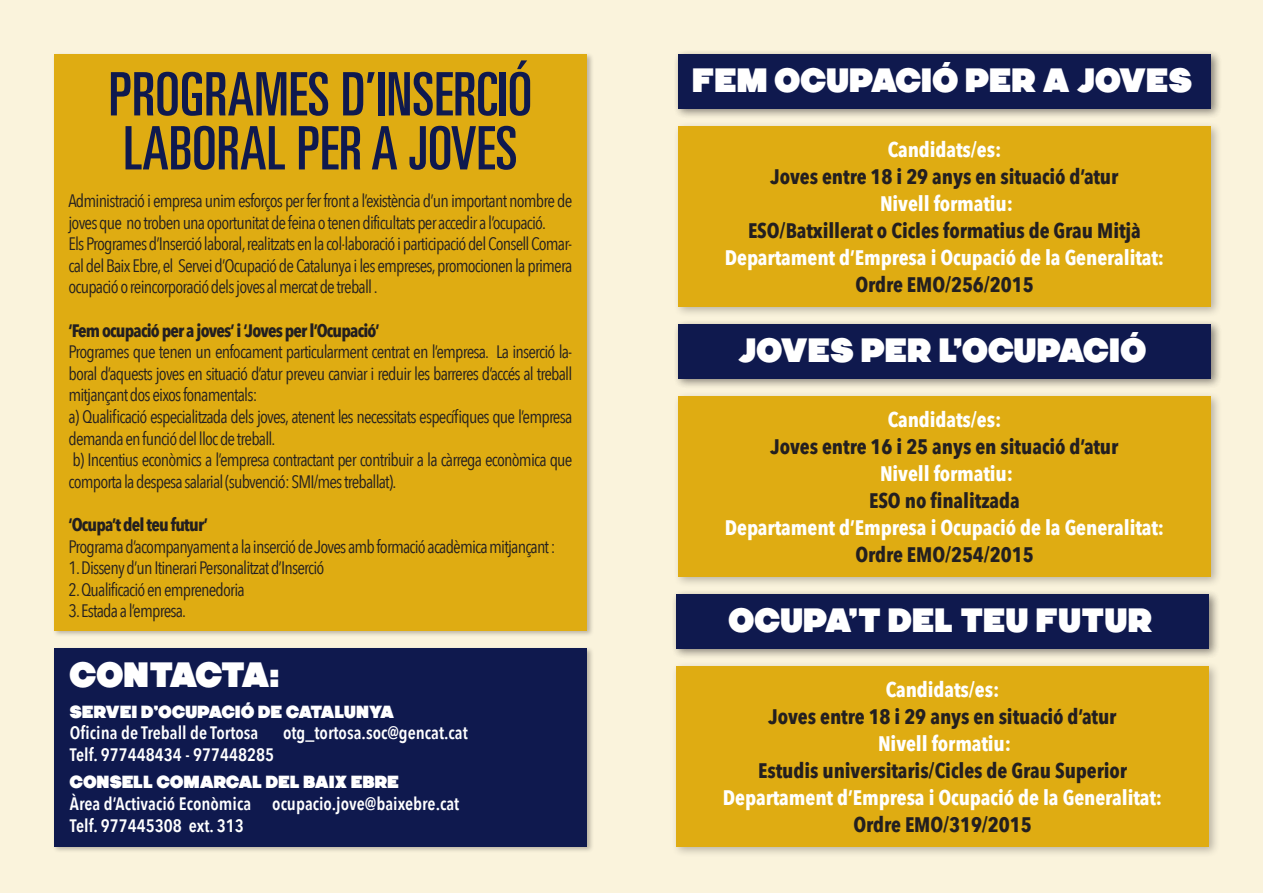
<style>
.page{position:relative;width:1263px;height:893px;background:#faf3dc}
.page>*{position:absolute;margin:0;border:0;box-sizing:border-box;transform-origin:0 0}
.t1{font:ultra-condensed 60px "Univers LT Std";color:#0f194e}
.t2{font:800 36px "Vim SM";letter-spacing:-.04em;color:#fff}
.t3{font:800 34.5px "Vim SM";color:#fff}
.t4{font:700 21px "Avenir Next Condensed";letter-spacing:-.005em;color:#231f20}
.t5{font:700 21px "Avenir Next Condensed";letter-spacing:-.005em;color:#fff}
.t6{font:18px/21.6px "Avenir Next Condensed";letter-spacing:-.045em;color:#231f20}
.t7{font:600 18px "Avenir Next Condensed";color:#fff}
.t8{font:700 18px "Avenir Next Condensed";letter-spacing:-.045em;color:#231f20}
.t9{font:800 18px "Vim SM";color:#fff}
</style>
<div class="page">
<div style="left:52px;top:646px;width:542px;height:208px;background:#231f20;opacity:.3"></div>
<div style="left:54px;top:648px;width:533px;height:198px;background:#0f194e"></div>
<div style="left:52px;top:52px;width:542px;height:586px;background:#231f20;opacity:.3"></div>
<div style="left:54px;top:54px;width:533px;height:576px;background:#dfac12"></div>
<div style="left:673px;top:49px;width:549px;height:70px;background:#231f20;opacity:.3"></div>
<div style="left:678px;top:54px;width:533px;height:54px;background:#0f194e"></div>
<div style="left:673px;top:121px;width:549px;height:196px;background:#231f20;opacity:.3"></div>
<div style="left:678px;top:126px;width:533px;height:180px;background:#dfac12"></div>
<div style="left:673px;top:319px;width:549px;height:70px;background:#231f20;opacity:.3"></div>
<div style="left:678px;top:324px;width:533px;height:54px;background:#0f194e"></div>
<div style="left:673px;top:391px;width:549px;height:196px;background:#231f20;opacity:.3"></div>
<div style="left:678px;top:396px;width:533px;height:180px;background:#dfac12"></div>
<div style="left:671px;top:589px;width:549px;height:70px;background:#231f20;opacity:.3"></div>
<div style="left:676px;top:594px;width:533px;height:54px;background:#0f194e"></div>
<div style="left:671px;top:661px;width:549px;height:196px;background:#231f20;opacity:.3"></div>
<div style="left:676px;top:666px;width:533px;height:180px;background:#dfac12"></div>
<p class="t1" style="left:109px;top:60px;width:425px">PROGRAMES D’INSERCIÓ</p>
<p class="t1" style="left:123px;top:114px;width:396px">LABORAL PER A JOVES</p>
<p class="t6" style="left:68px;top:190px;width:505px">Administració i empresa unim esforços per fer front a l’existència d’un important nombre de joves que no troben una oportunitat de feina o tenen dificultats per accedir a l’ocupació.</p>
<p class="t6" style="left:68px;top:233px;width:505px;text-align:justify">Els Programes d’Inserció laboral, realitzats en la col·laboració i participació del Consell Comar&shy;cal del Baix Ebre, el Servei d’Ocupació de Catalunya i les empreses, promocionen la primera ocupació o reincorporació dels joves al mercat de treball .</p>
<p class="t8" style="left:68px;top:319px;width:313px">‘Fem ocupació per a joves’ i ‘Joves per l’Ocupació’</p>
<p class="t6" style="left:68px;top:341px;width:505px;text-align:justify">Programes que tenen un enfocament particularment centrat en l’empresa. La inserció la&shy;boral d’aquests joves en situació d’atur preveu canviar i reduir les barreres d’accés al treball mitjançant dos eixos fonamentals:</p>
<p class="t6" style="left:68px;top:406px;width:505px">a) Qualificació especialitzada dels joves, atenent les necessitats específiques que l’empresa demanda en funció del lloc de treball.</p>
<p class="t6" style="left:68px;top:449px;width:505px">b) Incentius econòmics a l’empresa contractant per contribuir a la càrrega econòmica que comporta la despesa salarial (subvenció: SMI/mes treballat).</p>
<p class="t8" style="left:68px;top:514px;width:141px">‘Ocupa’t del teu futur’</p>
<p class="t6" style="left:68px;top:535px;width:488px">Programa d’acompanyament a la inserció de Joves amb formació acadèmica mitjançant :</p>
<p class="t6" style="left:68px;top:557px;width:258px">1. Disseny d’un Itinerari Personalitzat d’Inserció</p>
<p class="t6" style="left:68px;top:579px;width:178px">2. Qualificació en emprenedoria</p>
<p class="t6" style="left:68px;top:600px;width:119px">3. Estada a l’empresa.</p>
<p class="t2" style="left:70px;top:653px;width:211px">CONTACTA:</p>
<p class="t9" style="left:70px;top:701px;width:326px">SERVEI D’OCUPACIÓ DE CATALUNYA</p>
<p class="t7" style="left:70px;top:722px;width:190px">Oficina de Treball de Tortosa</p>
<p class="t7" style="left:283px;top:722px;width:186px">otg_tortosa.soc@gencat.cat</p>
<p class="t7" style="left:70px;top:744px;width:206px">Telf. 977448434 - 977448285</p>
<p class="t9" style="left:70px;top:771px;width:331px">CONSELL COMARCAL DEL BAIX EBRE</p>
<p class="t7" style="left:70px;top:793px;width:391px">Àrea d’Activació Econòmica ocupacio.jove@baixebre.cat</p>
<p class="t7" style="left:70px;top:814px;width:176px">Telf. 977445308 ext. 313</p>
<p class="t3" style="left:692px;top:60px;width:501px">FEM OCUPACIÓ PER A JOVES</p>
<p class="t5" style="left:888px;top:137px;width:115px">Candidats/es:</p>
<p class="t4" style="left:771px;top:164px;width:349px">Joves entre 18 i 29 anys en situació d’atur</p>
<p class="t5" style="left:880px;top:191px;width:135px">Nivell formatiu:</p>
<p class="t4" style="left:748px;top:218px;width:394px">ESO/Batxillerat o Cicles formatius de Grau Mitjà</p>
<p class="t5" style="left:725px;top:245px;width:441px">Departament d’Empresa i Ocupació de la Generalitat:</p>
<p class="t4" style="left:855px;top:272px;width:180px">Ordre EMO/256/2015</p>
<p class="t3" style="left:738px;top:330px;width:409px">JOVES PER L’OCUPACIÓ</p>
<p class="t5" style="left:888px;top:407px;width:115px">Candidats/es:</p>
<p class="t4" style="left:771px;top:434px;width:349px">Joves entre 16 i 25 anys en situació d’atur</p>
<p class="t5" style="left:880px;top:461px;width:135px">Nivell formatiu:</p>
<p class="t4" style="left:869px;top:488px;width:152px">ESO no finalitzada</p>
<p class="t5" style="left:725px;top:515px;width:441px">Departament d’Empresa i Ocupació de la Generalitat:</p>
<p class="t4" style="left:855px;top:542px;width:180px">Ordre EMO/254/2015</p>
<p class="t3" style="left:729px;top:600px;width:425px">OCUPA’T DEL TEU FUTUR</p>
<p class="t5" style="left:886px;top:677px;width:115px">Candidats/es:</p>
<p class="t4" style="left:769px;top:704px;width:349px">Joves entre 18 i 29 anys en situació d’atur</p>
<p class="t5" style="left:878px;top:731px;width:135px">Nivell formatiu:</p>
<p class="t4" style="left:758px;top:758px;width:370px">Estudis universitaris/Cicles de Grau Superior</p>
<p class="t5" style="left:723px;top:785px;width:441px">Departament d’Empresa i Ocupació de la Generalitat:</p>
<p class="t4" style="left:853px;top:812px;width:180px">Ordre EMO/319/2015</p>
</div>
